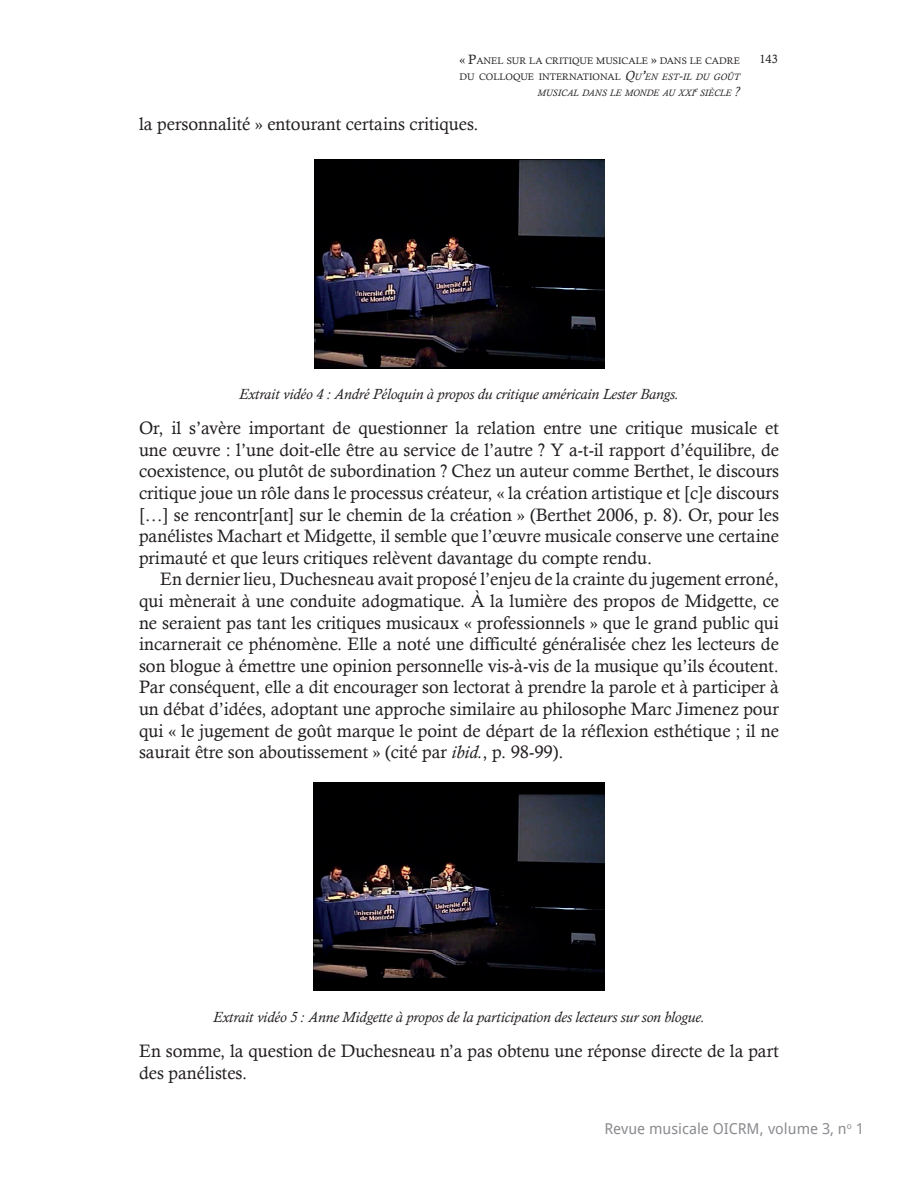
<style>
.page{position:relative;width:918px;height:1188px;background:#fff}
.page>*{position:absolute;margin:0;border:0;box-sizing:border-box;transform-origin:0 0}
.t1{font:18px/21.6px "Calisto";color:#231f20;text-align:justify}
.t2{font:italic 15px "Calisto";color:#231f20}
.t3{font:15px "Droid Sans";color:#8a8c8f}
.t4{font:12px "Calisto";color:#231f20}
.t5{font:italic 9.45px/16.2px "Calisto";color:#231f20}
.t6{font:9.45px "Calisto";color:#231f20}
.t7{font:italic 7.8px "Calisto";color:#231f20}
.s1{font-size:13.5px}
.s2{font-style:normal}
.s3{font-style:italic}
</style>
<div class="page">
<img style="left:314px;top:160px;width:291px;height:208px">
<img style="left:314px;top:782px;width:290px;height:209px">
<p class="t6" style="left:459px;top:55px;width:282px"><span class="s1">« P</span>ANEL SUR LA CRITIQUE MUSICALE <span class="s1">»</span> DANS LE CADRE</p>
<p class="t4" style="left:760px;top:52px;width:20px">143</p>
<p class="t5" style="left:537px;top:69px;width:204px;text-indent:-78px"><span class="s2">DU COLLOQUE INTERNATIONAL</span> <span class="s1">Q</span>U<span class="s1">’</span>EN EST<span class="s1">-</span>IL DU GOÛT<br>MUSICAL DANS LE MONDE AU XXI</p>
<p class="t7" style="left:695px;top:85px;width:4px">e</p>
<p class="t5" style="left:700px;top:85px;width:42px">SIÈCLE <span class="s1">?</span></p>
<p class="t1" style="left:139px;top:113px;width:341px">la personnalité » entourant certains critiques.</p>
<p class="t2" style="left:239px;top:385px;width:441px">Extrait vidéo 4 : André Péloquin à propos du critique américain Lester Bangs.</p>
<p class="t1" style="left:139px;top:417px;width:641px">Or, il s’avère important de questionner la relation entre une critique musicale et une œuvre : l’une doit-elle être au service de l’autre ? Y a-t-il rapport d’équilibre, de coexistence, ou plutôt de subordination ? Chez un auteur comme Berthet, le discours critique joue un rôle dans le processus créateur, « la création artistique et [c]e discours […] se rencontr[ant] sur le chemin de la création » (Berthet 2006, p. 8). Or, pour les panélistes Machart et Midgette, il semble que l’œuvre musicale conserve une certaine primauté et que leurs critiques relèvent davantage du compte rendu.</p>
<p class="t1" style="left:139px;top:568px;width:641px;text-indent:21px">En dernier lieu, Duchesneau avait proposé l’enjeu de la crainte du jugement erroné, qui mènerait à une conduite adogmatique. À la lumière des propos de Midgette, ce ne seraient pas tant les critiques musicaux « professionnels » que le grand public qui incarnerait ce phénomène. Elle a noté une difficulté généralisée chez les lecteurs de son blogue à émettre une opinion personnelle vis-à-vis de la musique qu’ils écoutent.<br>Par conséquent, elle a dit encourager son lectorat à prendre la parole et à participer à un débat d’idées, adoptant une approche similaire au philosophe Marc Jimenez pour qui « le jugement de goût marque le point de départ de la réflexion esthétique ; il ne saurait être son aboutissement » (cité par <span class="s3">ibid.</span>, p. 98-99).</p>
<p class="t2" style="left:213px;top:1008px;width:493px">Extrait vidéo 5 : Anne Midgette à propos de la participation des lecteurs sur son blogue.</p>
<p class="t1" style="left:139px;top:1040px;width:641px">En somme, la question de Duchesneau n’a pas obtenu une réponse directe de la part des panélistes.</p>
<p class="t3" style="left:604px;top:1118px;width:261px">Revue musicale OICRM, volume 3, n<sup>o</sup> 1</p>
</div>
